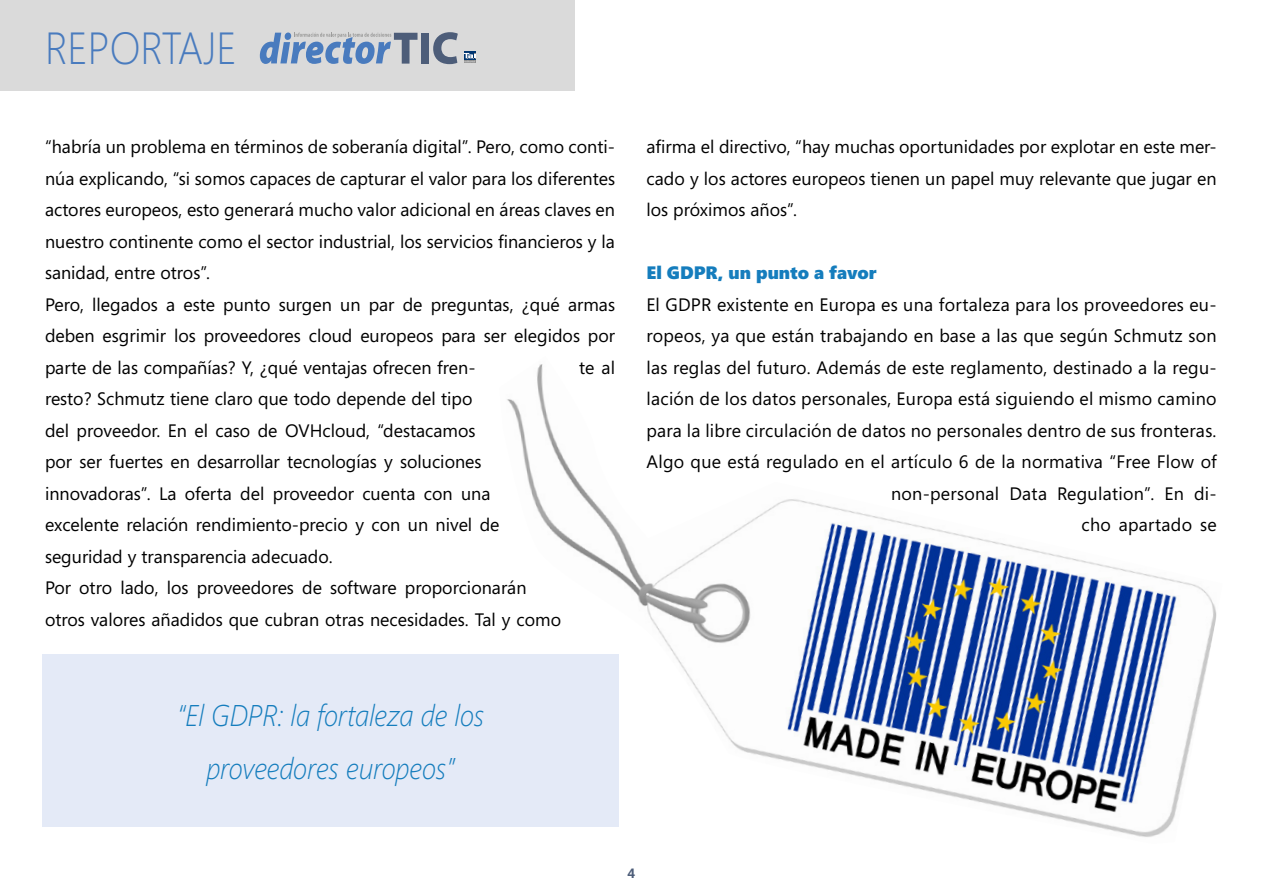
<style>
.page{position:relative;width:1263px;height:893px;background:#fff}
.page>*{position:absolute;margin:0;border:0;box-sizing:border-box;transform-origin:0 0}
.t1{font:300 45px "Segoe";color:#497bbe;scale:.9 1}
.t2{font:italic 300 30px/52.5px "Segoe";letter-spacing:-.005em;color:#157dbd;text-align:center;scale:.9 1}
.t3{font:18px/31.5px "Segoe";color:#000}
.t4{font:900 18px "Segoe";color:#157dbd}
.t5{font:700 13.5px "Segoe";color:#4d5d79}
</style>
<div class="page">
<div style="left:0;top:0;width:574px;height:90px;background:#dadada"></div>
<div style="left:421px;top:33px;width:8px;height:31px;background:#4d5d79"></div>
<svg style="left:433px;top:32px;width:25px;height:32px"></svg>
<div style="left:464px;top:51px;width:11px;height:9px;background:#003671"></div>
<svg style="left:464px;top:53px;width:12px;height:10px"></svg>
<svg style="left:260px;top:33px;width:157px;height:31px"></svg>
<img style="left:499px;top:364px;width:718px;height:473px">
<div style="left:43px;top:655px;width:576px;height:172px;background:#e4eaf7"></div>
<h1 class="t1" style="left:45px;top:22px;width:215px">REPORTAJE</h1>
<p class="t3" style="left:45px;top:130px;width:572px">“habría un problema en términos de soberanía digital”. Pero, como conti&shy;núa explicando, “si somos capaces de capturar el valor para los diferentes actores europeos, esto generará mucho valor adicional en áreas claves en nuestro continente como el sector industrial, los servicios financieros y la sanidad, entre otros”.<br>Pero, llegados a este punto surgen un par de preguntas, ¿qué armas deben esgrimir los proveedores cloud europeos para ser elegidos por parte de las compañías? Y, ¿qué ventajas ofrecen fren-</p>
<p class="t3" style="left:579px;top:351px;width:37px">te al</p>
<p class="t3" style="left:45px;top:382px;width:518px">resto? Schmutz tiene claro que todo depende del tipo<br>del proveedor. En el caso de OVHcloud, “destacamos<br>por ser fuertes en desarrollar tecnologías y soluciones innovadoras”. La oferta del proveedor cuenta con una excelente relación rendimiento-precio y con un nivel de seguridad y transparencia adecuado.<br>Por otro lado, los proveedores de software proporcionarán otros valores añadidos que cubran otras necesidades. Tal y como</p>
<h2 class="t2" style="left:177px;top:689px;width:343px">“El GDPR: la fortaleza de los proveedores europeos”</h2>
<p class="t3" style="left:646px;top:130px;width:572px;text-align:justify">afirma el directivo, “hay muchas oportunidades por explotar en este mer&shy;cado y los actores europeos tienen un papel muy relevante que jugar en los próximos años”.</p>
<p class="t4" style="left:646px;top:262px;width:232px">El GDPR, un punto a favor</p>
<p class="t3" style="left:646px;top:288px;width:572px;text-align:right">El GDPR existente en Europa es una fortaleza para los proveedores eu&shy;ropeos, ya que están trabajando en base a las que según Schmutz son las reglas del futuro. Además de este reglamento, destinado a la regu&shy;lación de los datos personales, Europa está siguiendo el mismo camino para la libre circulación de datos no personales dentro de sus fronteras.<br>Algo que está regulado en el artículo 6 de la normativa “Free Flow of non-personal Data Regulation”. En di-<br>cho apartado se</p>
<p class="t5" style="left:628px;top:864px;width:9px">4</p>
</div>
